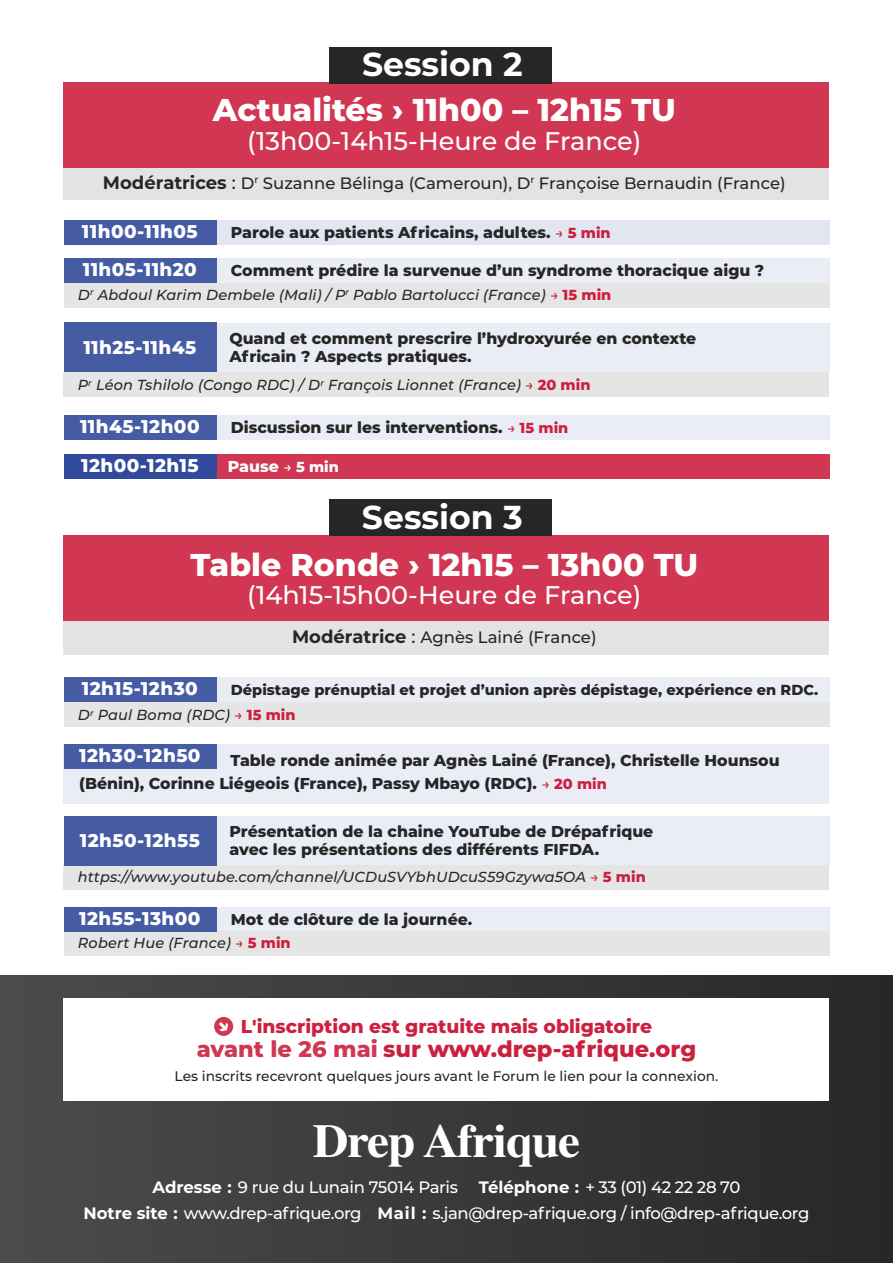
<style>
.page{position:relative;width:893px;height:1263px;background:#fff}
.page>*{position:absolute;margin:0;border:0;box-sizing:border-box;transform-origin:0 0}
.t1{font:700 46.95px "Times";letter-spacing:-.025em;color:#fff;scale:1.05 1}
.t2{font:700 33.15px "Montserrat";color:#fff}
.t3{font:800 31.5px "Montserrat";color:#fff}
.t4{font:500 25.5px "Montserrat";color:#fff}
.t5{font:800 22.5px "Montserrat";color:#cc203f}
.t6{font:800 18.6px "Montserrat";color:#cc203f}
.t7{font:800 18.45px "Montserrat";letter-spacing:.025em;color:#fff}
.t8{font:500 16.5px/25.5px "Montserrat";letter-spacing:-.025em;color:#fff}
.t9{font:500 16.5px "Montserrat";color:#272627}
.t10{font:800 15.75px/18px "Montserrat";color:#272627}
.t11{font:800 15.75px "Montserrat";color:#fff}
.t12{font:italic 500 14.55px "Montserrat";letter-spacing:.01em;color:#272627}
.t13{font:800 14.55px/25px "Montserrat";color:#272627}
.t14{font:500 13.8px "Montserrat";color:#272627}
.s1{font-weight:700;font-size:18px}
.s2{font-size:18px}
.s3{font-weight:500;font-size:14.55px;color:#cc203f}
.s4{font-size:14.55px;color:#cc203f}
.s5{font-style:normal;color:#cc203f}
.s6{font-weight:800;font-style:normal;color:#cc203f}
.s7{font-weight:500;font-size:14.55px}
.s8{font-size:14.55px}
.s9{font-weight:500;font-style:italic}
.s10{font-weight:500;color:#cc203f}
.s11{color:#cc203f}
.s12{color:#d13752}
.s13{font-weight:700}
</style>
<div class="page">
<div style="left:0;top:975px;width:893px;height:288px;background:linear-gradient(to right,#4d4c4c,#282728)"></div>
<div style="left:64px;top:155px;width:765px;height:45px;background:#e3e3e3"></div>
<div style="left:64px;top:83px;width:765px;height:85px;background:#d13752"></div>
<div style="left:329px;top:47px;width:223px;height:36px;background:#272627"></div>
<div style="left:64px;top:610px;width:765px;height:44px;background:#e3e3e3"></div>
<div style="left:64px;top:536px;width:765px;height:85px;background:#d13752"></div>
<div style="left:329px;top:500px;width:223px;height:36px;background:#272627"></div>
<div style="left:199px;top:220px;width:630px;height:25px;background:#e2e6f1"></div>
<div style="left:64px;top:220px;width:153px;height:25px;background:#455ca5"></div>
<div style="left:199px;top:258px;width:630px;height:25px;background:#eaedf5"></div>
<div style="left:64px;top:283px;width:765px;height:25px;background:#e5e5e5"></div>
<div style="left:64px;top:258px;width:153px;height:25px;background:#455ca5"></div>
<div style="left:199px;top:677px;width:630px;height:25px;background:#eaedf5"></div>
<div style="left:64px;top:702px;width:765px;height:25px;background:#e5e5e5"></div>
<div style="left:64px;top:677px;width:153px;height:25px;background:#455ca5"></div>
<div style="left:64px;top:744px;width:765px;height:59px;background:#eaedf5"></div>
<div style="left:64px;top:744px;width:153px;height:25px;background:#455ca5"></div>
<div style="left:199px;top:907px;width:630px;height:25px;background:#eaedf5"></div>
<div style="left:64px;top:931px;width:765px;height:25px;background:#e5e5e5"></div>
<div style="left:64px;top:907px;width:153px;height:25px;background:#455ca5"></div>
<div style="left:199px;top:415px;width:630px;height:25px;background:#eaedf5"></div>
<div style="left:64px;top:415px;width:153px;height:25px;background:#455ca5"></div>
<div style="left:199px;top:323px;width:630px;height:49px;background:#eaedf5"></div>
<div style="left:64px;top:372px;width:765px;height:25px;background:#e5e5e5"></div>
<div style="left:64px;top:322px;width:153px;height:50px;background:#455ca5"></div>
<div style="left:199px;top:817px;width:630px;height:49px;background:#eaedf5"></div>
<div style="left:64px;top:865px;width:765px;height:25px;background:#e5e5e5"></div>
<div style="left:64px;top:816px;width:153px;height:50px;background:#455ca5"></div>
<div style="left:64px;top:998px;width:765px;height:103px;background:#fff"></div>
<div style="left:214px;top:1017px;width:19px;height:19px;background:#d13752;border-radius:50%"></div>
<svg style="left:219px;top:1022px;width:9px;height:9px"></svg>
<div style="left:199px;top:454px;width:630px;height:25px;background:#d13752"></div>
<div style="left:64px;top:454px;width:153px;height:25px;background:#314a9c"></div>
<h2 class="t2" style="left:362px;top:52px;width:162px">Session 2</h2>
<h3 class="t3" style="left:213px;top:98px;width:465px">Actualités › 11h00 – 12h15 TU</h3>
<h3 class="t4" style="left:247px;top:131px;width:396px">(13h00-14h15-Heure de France)</h3>
<p class="t9" style="left:103px;top:176px;width:684px"><span class="s1">Modératrices</span> <span class="s2">:</span> D<sup>r</sup> Suzanne Bélinga (Cameroun), D<sup>r</sup> Françoise Bernaudin (France)</p>
<p class="t7" style="left:82px;top:224px;width:117px">11h00-11h05</p>
<p class="t10" style="left:231px;top:225px;width:381px">Parole aux patients Africains, adultes. <span class="s3">→</span> <span class="s4">5 min</span></p>
<p class="t10" style="left:231px;top:263px;width:535px">Comment prédire la survenue d’un syndrome thoracique aigu ?</p>
<p class="t12" style="left:78px;top:289px;width:535px">D<sup>r</sup> Abdoul Karim Dembele (Mali) / P<sup>r</sup> Pablo Bartolucci (France) <span class="s5">→</span> <span class="s6">15 min</span></p>
<p class="t7" style="left:83px;top:262px;width:116px">11h05-11h20</p>
<p class="t10" style="left:229px;top:331px;width:468px">Quand et comment prescrire l’hydroxyurée en contexte<br>Africain ? Aspects pratiques.</p>
<p class="t12" style="left:78px;top:380px;width:514px">P<sup>r</sup> Léon Tshilolo (Congo RDC) / D<sup>r</sup> François Lionnet (France) <span class="s5">→</span> <span class="s6">20 min</span></p>
<p class="t7" style="left:83px;top:340px;width:114px">11h25-11h45</p>
<p class="t7" style="left:80px;top:419px;width:121px">11h45-12h00</p>
<p class="t10" style="left:231px;top:420px;width:339px">Discussion sur les interventions. <span class="s3">→</span> <span class="s4">15 min</span></p>
<p class="t7" style="left:81px;top:458px;width:119px">12h00-12h15</p>
<p class="t11" style="left:228px;top:460px;width:112px">Pause <span class="s7">→</span> <span class="s8">5 min</span></p>
<h2 class="t2" style="left:362px;top:505px;width:162px">Session 3</h2>
<h3 class="t3" style="left:190px;top:552px;width:509px">Table Ronde › 12h15 – 13h00 TU</h3>
<h3 class="t4" style="left:247px;top:585px;width:396px">(14h15-15h00-Heure de France)</h3>
<p class="t9" style="left:292px;top:631px;width:306px"><span class="s1">Modératrice</span> <span class="s2">:</span> Agnès Lainé (France)</p>
<p class="t7" style="left:82px;top:681px;width:117px">12h15-12h30</p>
<p class="t13" style="left:78px;top:679px;width:742px;text-indent:153px">Dépistage prénuptial et projet d’union après dépistage, expérience en RDC.<br><span class="s9">D</span><sup>r</sup> <span class="s9">Paul Boma (RDC)</span> <span class="s10">→</span> <span class="s11">15 min</span></p>
<p class="t7" style="left:79px;top:748px;width:123px">12h30-12h50</p>
<p class="t10" style="left:79px;top:751px;width:702px;line-height:22.5px;text-indent:151px">Table ronde animée par Agnès Lainé (France), Christelle Hounsou (Bénin), Corinne Liégeois (France), Passy Mbayo (RDC). <span class="s3">→</span> <span class="s4">20 min</span></p>
<p class="t10" style="left:229px;top:824px;width:425px">Présentation de la chaine YouTube de Drépafrique avec les présentations des différents FIFDA.</p>
<p class="t12" style="left:78px;top:871px;width:569px">https://www.youtube.com/channel/UCDuSVYbhUDcuS59Gzywa5OA <span class="s5">→</span> <span class="s6">5 min</span></p>
<p class="t7" style="left:80px;top:833px;width:122px">12h50-12h55</p>
<p class="t7" style="left:79px;top:911px;width:123px">12h55-13h00</p>
<p class="t10" style="left:231px;top:911px;width:243px">Mot de clôture de la journée.</p>
<p class="t12" style="left:78px;top:937px;width:214px">Robert Hue (France) <span class="s5">→</span> <span class="s6">5 min</span></p>
<p class="t6" style="left:241px;top:1019px;width:413px">L'inscription est gratuite mais obligatoire</p>
<h3 class="t5" style="left:197px;top:1040px;width:501px"><span class="s12">avant le 26 mai</span> sur www.drep-afrique.org</h3>
<p class="t14" style="left:175px;top:1071px;width:545px">Les inscrits recevront quelques jours avant le Forum le lien pour la connexion.</p>
<h1 class="t1" style="left:313px;top:1113px;width:256px">Drep Afrique</h1>
<p class="t8" style="left:153px;top:1176px;width:307px"><span class="s13">Adresse :</span> 9 rue du Lunain 75014 Paris</p>
<p class="t8" style="left:83px;top:1176px;width:727px;text-indent:395px"><span class="s13">Téléphone :</span> + 33 (01) 42 22 28 70<br><span class="s13">Notre site :</span> www.drep-afrique.org <span class="s13">Mail :</span> s.jan@drep-afrique.org / info@drep-afrique.org</p>
</div>
